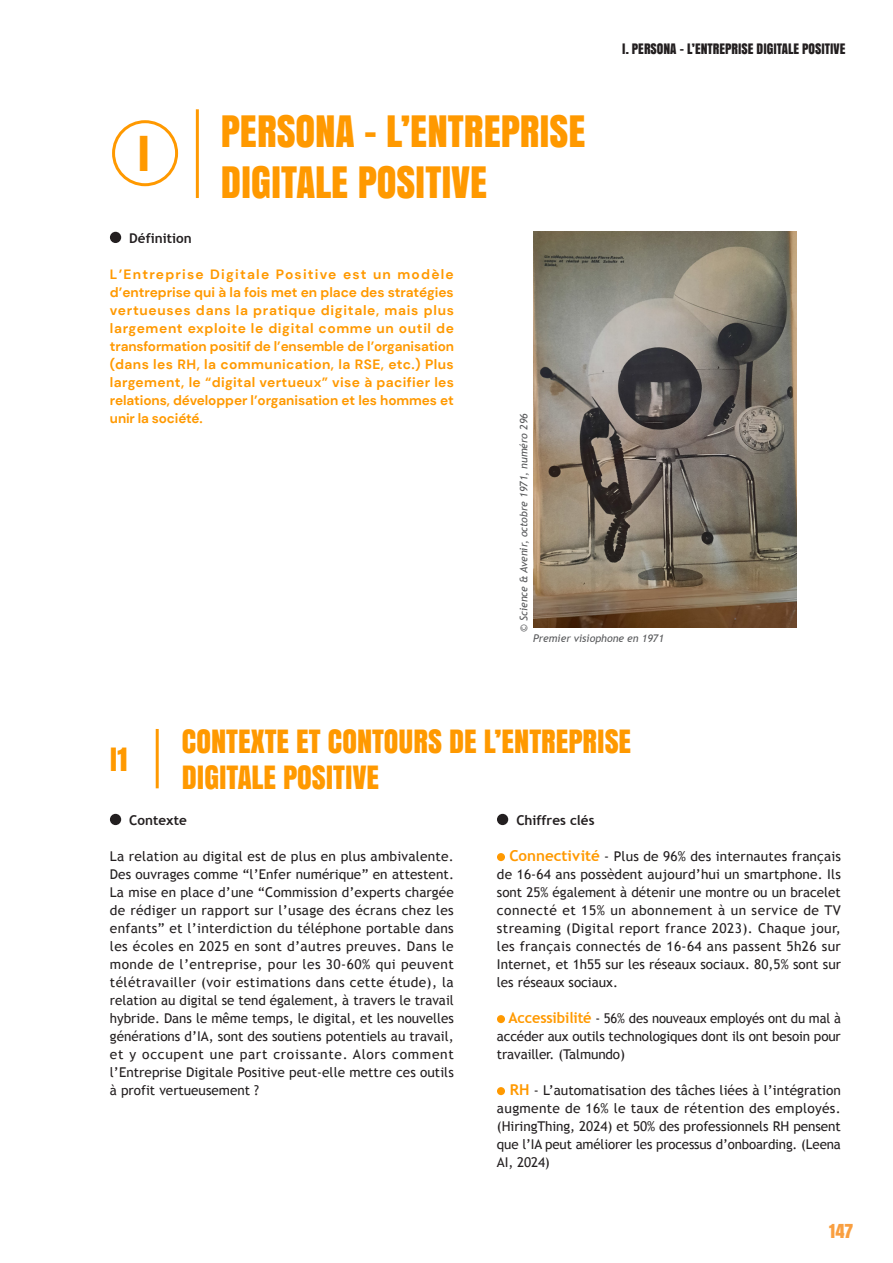
<style>
.page{position:relative;width:893px;height:1263px;background:#fff}
.page>*{position:absolute;margin:0;border:0;box-sizing:border-box;transform-origin:0 0}
.gros_titre_partie_rouge{font:45px "Anton";color:#f90}
.gros_titre_partie_rouge-2{font:40.5px "Anton";color:#f90}
.sous_titre_partie_rouge{font:30px "Anton";color:#f90}
.t1{font:18px "Anton";color:#f99f40}
.texte_de_labeur{font:13.5px/18px "Trebuchet MS";letter-spacing:-.005em;color:#231f20;text-align:justify}
.texte_de_labeur-2{font:700 13.5px/18px "DM Sans";letter-spacing:-.005em;color:#f90;text-align:justify}
.t2{font:13.5px "Anton";color:#231f20}
.texte_de_labeur-3{font:700 13.5px "Trebuchet MS";color:#231f20}
.légende{font:italic 10.5px "Trebuchet MS";color:#57585a}
.s1{font-weight:700;font-size:15px;color:#f90}
</style>
<div class="page">
<hr style="left:196px;top:109px;width:3px;height:89px;background:#f90">
<div style="left:112px;top:120px;width:66px;height:66px;border:3px solid #f90;border-radius:50%"></div>
<div style="left:110px;top:232px;width:11px;height:11px;background:#231f20;border-radius:50%"></div>
<img style="left:534px;top:232px;width:263px;height:395px">
<hr style="left:156px;top:729px;width:3px;height:59px;background:#f90">
<div style="left:110px;top:814px;width:11px;height:11px;background:#231f20;border-radius:50%"></div>
<div style="left:497px;top:814px;width:11px;height:11px;background:#231f20;border-radius:50%"></div>
<div style="left:497px;top:853px;width:8px;height:8px;background:#f90;border-radius:50%"></div>
<div style="left:497px;top:1015px;width:8px;height:8px;background:#f90;border-radius:50%"></div>
<div style="left:497px;top:1087px;width:8px;height:8px;background:#f90;border-radius:50%"></div>
<p class="gros_titre_partie_rouge" style="left:138px;top:118px;width:13px">I</p>
<p class="gros_titre_partie_rouge-2" style="left:221px;top:99px;width:366px">PERSONA – L’ENTREPRISE</p>
<p class="gros_titre_partie_rouge-2" style="left:221px;top:150px;width:268px">DIGITALE POSITIVE</p>
<p class="texte_de_labeur-3" style="left:129px;top:230px;width:64px">Définition</p>
<p class="texte_de_labeur-2" style="left:110px;top:265px;width:346px">L’Entreprise Digitale Positive est un modèle d’entreprise qui à la fois met en place des stratégies vertueuses dans la pratique digitale, mais plus largement exploite le digital comme un outil de transformation positif de l’ensemble de l’organisation (dans les RH, la communication, la RSE, etc.) Plus largement, le “digital vertueux” vise à pacifier les relations, développer l’organisation et les hommes et unir la société.</p>
<p class="légende" style="left:517px;top:632px;width:220px;rotate:-90deg">© Science &amp; Avenir, octobre 1971, numéro 296</p>
<p class="t2" style="left:622px;top:38px;width:225px">I. PERSONA – L’ENTREPRISE DIGITALE POSITIVE</p>
<p class="sous_titre_partie_rouge" style="left:110px;top:736px;width:19px">I1</p>
<p class="légende" style="left:533px;top:632px;width:132px">Premier visiophone en 1971</p>
<p class="sous_titre_partie_rouge" style="left:182px;top:718px;width:451px">CONTEXTE ET CONTOURS DE L’ENTREPRISE</p>
<p class="sous_titre_partie_rouge" style="left:182px;top:754px;width:199px">DIGITALE POSITIVE</p>
<p class="texte_de_labeur-3" style="left:129px;top:812px;width:59px">Contexte</p>
<p class="texte_de_labeur" style="left:110px;top:847px;width:346px">La relation au digital est de plus en plus ambivalente.<br>Des ouvrages comme “l’Enfer numérique” en attestent.<br>La mise en place d’une “Commission d’experts chargée de rédiger un rapport sur l’usage des écrans chez les enfants” et l’interdiction du téléphone portable dans les écoles en 2025 en sont d’autres preuves. Dans le monde de l’entreprise, pour les 30-60% qui peuvent télétravailler (voir estimations dans cette étude), la relation au digital se tend également, à travers le travail hybride. Dans le même temps, le digital, et les nouvelles générations d’IA, sont des soutiens potentiels au travail, et y occupent une part croissante. Alors comment l’Entreprise Digitale Positive peut-elle mettre ces outils à profit vertueusement ?</p>
<p class="texte_de_labeur-3" style="left:516px;top:812px;width:80px">Chiffres clés</p>
<p class="texte_de_labeur" style="left:497px;top:847px;width:346px;text-indent:12px"><span class="s1">Connectivité</span> - Plus de 96% des internautes français de 16-64 ans possèdent aujourd’hui un smartphone. Ils sont 25% également à détenir une montre ou un bracelet connecté et 15% un abonnement à un service de TV streaming (Digital report france 2023). Chaque jour, les français connectés de 16-64 ans passent 5h26 sur Internet, et 1h55 sur les réseaux sociaux. 80,5% sont sur les réseaux sociaux.</p>
<p class="texte_de_labeur" style="left:497px;top:1009px;width:345px;text-indent:11px"><span class="s1">Accessibilité</span> - 56% des nouveaux employés ont du mal à accéder aux outils technologiques dont ils ont besoin pour travailler. (Talmundo)</p>
<p class="texte_de_labeur" style="left:497px;top:1081px;width:345px;text-indent:13px"><span class="s1">RH</span> - L’automatisation des tâches liées à l’intégration augmente de 16% le taux de rétention des employés. (HiringThing, 2024) et 50% des professionnels RH pensent que l’IA peut améliorer les processus d’onboarding. (Leena AI, 2024)</p>
<h3 class="t1" style="left:829px;top:1216px;width:25px">147</h3>
</div>
